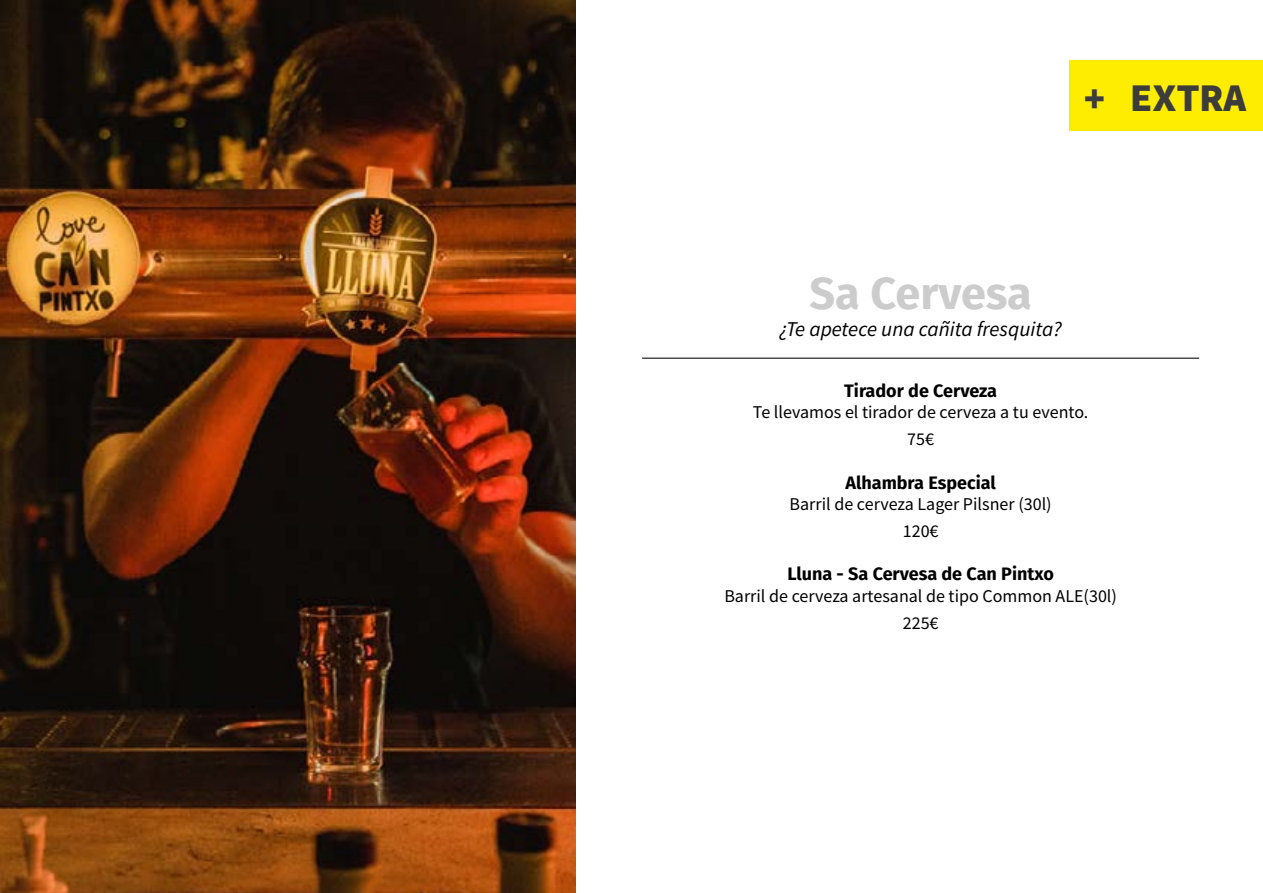
<style>
.page{position:relative;width:1263px;height:893px;background:#fff}
.page>*{position:absolute;margin:0;border:0;box-sizing:border-box;transform-origin:0 0}
.t1{font:700 45px "Fira Sans";color:#ccc}
.t2{font:900 39px "Source Code Pro";color:#3c3c3b}
.t3{font:italic 21px "Source Sans Pro";color:#000}
.t4{font:18px/27px "Source Sans Pro";color:#000;text-align:center}
.t5{font:700 18px "Fira Sans";color:#000}
</style>
<div class="page">
<hr style="left:642px;top:358px;width:557px;height:1px;background:#000">
<img style="left:0;top:0;width:576px;height:893px">
<div style="left:1070px;top:61px;width:193px;height:70px;background:#ffed00"></div>
<h2 class="t2" style="left:1083px;top:72px;width:165px">+ EXTRA</h2>
<h1 class="t1" style="left:809px;top:256px;width:224px">Sa Cervesa</h1>
<p class="t3" style="left:779px;top:316px;width:284px">¿Te apetece una cañita fresquita?</p>
<p class="t5" style="left:844px;top:375px;width:154px">Tirador de Cerveza</p>
<p class="t4" style="left:753px;top:399px;width:337px">Te llevamos el tirador de cerveza a tu evento.<br>75€</p>
<p class="t5" style="left:845px;top:467px;width:152px">Alhambra Especial</p>
<p class="t4" style="left:790px;top:491px;width:264px">Barril de cerveza Lager Pilsner (30l)<br>120€</p>
<p class="t5" style="left:787px;top:559px;width:268px">Lluna - Sa Cervesa de Can Pintxo</p>
<p class="t4" style="left:724px;top:582px;width:394px">Barril de cerveza artesanal de tipo Common ALE(30l)<br>225€</p>
</div>
